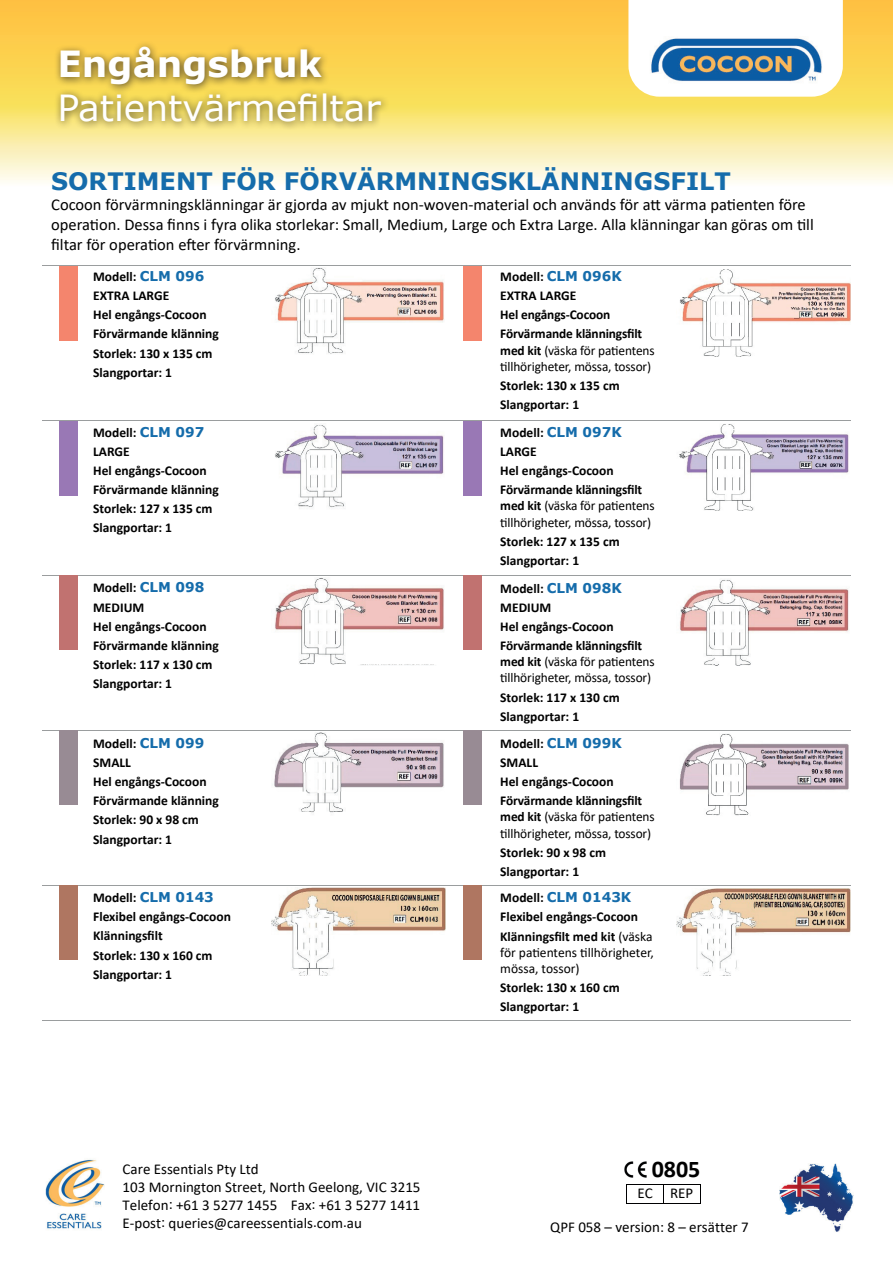
<style>
.page{position:relative;width:893px;height:1263px;background:#fff}
.page>*{position:absolute;margin:0;border:0;box-sizing:border-box;transform-origin:0 0}
.t1{font:36px "Verdana";color:#fff}
.t2{font:700 36px "Verdana";color:#fff}
.t3{font:700 24px "Verdana";color:#156cab}
.t4{font:700 24px "Calibri";color:#000}
.t5{font:16.5px/19.8px "Calibri";color:#000}
.t6{font:15px/18px "Calibri";color:#000}
.t7{font:700 13.5px/19.2px "Calibri";color:#000}
.t8{font:13.5px/16.2px "Calibri";letter-spacing:-.01em;color:#000}
.t9{font:700 13.5px "Verdana";color:#156cab}
.s1{font-family:"Verdana";color:#156cab}
.s2{font-weight:700}
.s3{font-family:"Calibri";color:#000}
.s4{font-weight:400}
</style>
<div class="page">
<img style="left:45px;top:1159px;width:60px;height:70px">
<img style="left:779px;top:1163px;width:75px;height:69px">
<img style="left:624px;top:1162px;width:23px;height:16px">
<hr style="left:627px;top:1183px;width:36px;height:1px;background:#000001">
<hr style="left:664px;top:1183px;width:36px;height:1px;background:#000001">
<svg style="left:626px;top:1184px;width:1px;height:20px"></svg>
<hr style="left:627px;top:1203px;width:36px;height:1px;background:#000001">
<svg style="left:663px;top:1184px;width:1px;height:20px"></svg>
<hr style="left:664px;top:1203px;width:36px;height:1px;background:#000001">
<svg style="left:700px;top:1184px;width:1px;height:20px"></svg>
<img style="left:0;top:0;width:893px;height:182px">
<svg style="left:628px;top:0;width:215px;height:97px"></svg>
<img style="left:645px;top:37px;width:180px;height:47px">
<div style="left:54px;top:41px;width:336px;height:90px;background:#231f20;opacity:.75"></div>
<hr style="left:43px;top:265px;width:808px;height:1px;background:#9a9d9e">
<hr style="left:43px;top:420px;width:808px;height:1px;background:#9a9d9e">
<hr style="left:43px;top:575px;width:808px;height:1px;background:#9a9d9e">
<hr style="left:43px;top:730px;width:808px;height:1px;background:#9a9d9e">
<hr style="left:43px;top:885px;width:808px;height:1px;background:#9a9d9e">
<hr style="left:43px;top:1020px;width:808px;height:1px;background:#9a9d9e">
<img style="left:275px;top:268px;width:169px;height:86px">
<img style="left:680px;top:269px;width:171px;height:87px">
<img style="left:679px;top:424px;width:170px;height:87px">
<img style="left:680px;top:579px;width:169px;height:87px">
<img style="left:679px;top:734px;width:170px;height:82px">
<img style="left:676px;top:888px;width:175px;height:86px">
<div style="left:59px;top:266px;width:19px;height:74px;background:#f4856d"></div>
<div style="left:463px;top:266px;width:19px;height:74px;background:#f4856d"></div>
<div style="left:59px;top:421px;width:19px;height:74px;background:#9978b5"></div>
<div style="left:463px;top:421px;width:19px;height:74px;background:#9978b5"></div>
<div style="left:59px;top:576px;width:19px;height:74px;background:#c17270"></div>
<div style="left:463px;top:576px;width:19px;height:74px;background:#c17270"></div>
<div style="left:59px;top:731px;width:19px;height:74px;background:#988b94"></div>
<div style="left:463px;top:731px;width:19px;height:74px;background:#988b94"></div>
<div style="left:59px;top:885px;width:19px;height:75px;background:#af7661"></div>
<div style="left:463px;top:885px;width:19px;height:75px;background:#af7661"></div>
<img style="left:275px;top:425px;width:169px;height:83px">
<img style="left:275px;top:578px;width:169px;height:87px">
<img style="left:272px;top:733px;width:172px;height:80px">
<img style="left:272px;top:888px;width:174px;height:87px">
<h1 class="t2" style="left:57px;top:39px;width:266px">Engångsbruk</h1>
<h1 class="t1" style="left:57px;top:83px;width:325px">Patientvärmefiltar</h1>
<h2 class="t3" style="left:51px;top:165px;width:681px">SORTIMENT FÖR FÖRVÄRMNINGSKLÄNNINGSFILT</h2>
<p class="t5" style="left:51px;top:194px;width:764px">Cocoon förvärmningsklänningar är gjorda av mjukt non-woven-material och används för att värma patienten före operation. Dessa finns i fyra olika storlekar: Small, Medium, Large och Extra Large. Alla klänningar kan göras om till filtar för operation efter förvärmning.</p>
<p class="t7" style="left:93px;top:267px;width:127px">Modell: <span class="s1">CLM 096<br></span>EXTRA LARGE<br>Hel engångs-Cocoon<br>Förvärmande klänning<br>Storlek: 130 x 135 cm<br>Slangportar: 1</p>
<p class="t7" style="left:500px;top:266px;width:144px">Modell: <span class="s1">CLM 096K<br></span>EXTRA LARGE<br>Hel engångs-Cocoon<br>Förvärmande klänningsfilt</p>
<p class="t8" style="left:500px;top:342px;width:156px"><span class="s2">med kit</span> (väska för patientens tillhörigheter, mössa, tossor)</p>
<p class="t7" style="left:500px;top:376px;width:121px">Storlek: 130 x 135 cm<br>Slangportar: 1</p>
<p class="t7" style="left:500px;top:422px;width:144px">Modell: <span class="s1">CLM 097K<br></span>LARGE<br>Hel engångs-Cocoon<br>Förvärmande klänningsfilt</p>
<p class="t8" style="left:500px;top:497px;width:156px"><span class="s2">med kit</span> (väska för patientens tillhörigheter, mössa, tossor)</p>
<p class="t7" style="left:500px;top:531px;width:121px">Storlek: 127 x 135 cm<br>Slangportar: 1</p>
<p class="t7" style="left:500px;top:578px;width:144px">Modell: <span class="s1">CLM 098K<br></span>MEDIUM<br>Hel engångs-Cocoon<br>Förvärmande klänningsfilt</p>
<p class="t8" style="left:500px;top:653px;width:156px"><span class="s2">med kit</span> (väska för patientens tillhörigheter, mössa, tossor)</p>
<p class="t7" style="left:500px;top:687px;width:121px">Storlek: 117 x 130 cm<br>Slangportar: 1</p>
<p class="t7" style="left:500px;top:733px;width:144px">Modell: <span class="s1">CLM 099K<br></span>SMALL<br>Hel engångs-Cocoon<br>Förvärmande klänningsfilt</p>
<p class="t8" style="left:500px;top:808px;width:156px"><span class="s2">med kit</span> (väska för patientens tillhörigheter, mössa, tossor)</p>
<p class="t7" style="left:500px;top:843px;width:107px">Storlek: 90 x 98 cm<br>Slangportar: 1</p>
<p class="t9" style="left:500px;top:888px;width:133px"><span class="s3">Modell:</span> CLM 0143K</p>
<p class="t7" style="left:500px;top:907px;width:154px">Flexibel engångs-Cocoon<br>Klänningsfilt med kit <span class="s4">(väska</span></p>
<p class="t8" style="left:500px;top:944px;width:155px">för patientens tillhörigheter, mössa, tossor)</p>
<p class="t7" style="left:500px;top:978px;width:121px">Storlek: 130 x 160 cm<br>Slangportar: 1</p>
<p class="t7" style="left:93px;top:422px;width:127px">Modell: <span class="s1">CLM 097<br></span>LARGE<br>Hel engångs-Cocoon<br>Förvärmande klänning<br>Storlek: 127 x 135 cm<br>Slangportar: 1</p>
<p class="t7" style="left:93px;top:578px;width:127px">Modell: <span class="s1">CLM 098<br></span>MEDIUM<br>Hel engångs-Cocoon<br>Förvärmande klänning<br>Storlek: 117 x 130 cm<br>Slangportar: 1</p>
<p class="t7" style="left:93px;top:733px;width:127px">Modell: <span class="s1">CLM 099<br></span>SMALL<br>Hel engångs-Cocoon<br>Förvärmande klänning<br>Storlek: 90 x 98 cm<br>Slangportar: 1</p>
<p class="t7" style="left:93px;top:888px;width:139px">Modell: <span class="s1">CLM 0143<br></span>Flexibel engångs-Cocoon<br>Klänningsfilt<br>Storlek: 130 x 160 cm<br>Slangportar: 1</p>
<p class="t6" style="left:123px;top:1160px;width:299px">Care Essentials Pty Ltd<br>103 Mornington Street, North Geelong, VIC 3215<br>Telefon: +61 3 5277 1455 Fax: +61 3 5277 1411<br>E-post: queries@careessentials.com.au</p>
<h2 class="t4" style="left:652px;top:1152px;width:50px">0805</h2>
<p class="t6" style="left:637px;top:1183px;width:57px">EC REP</p>
<p class="t6" style="left:550px;top:1218px;width:200px">QPF 058 – version: 8 – ersätter 7</p>
</div>
